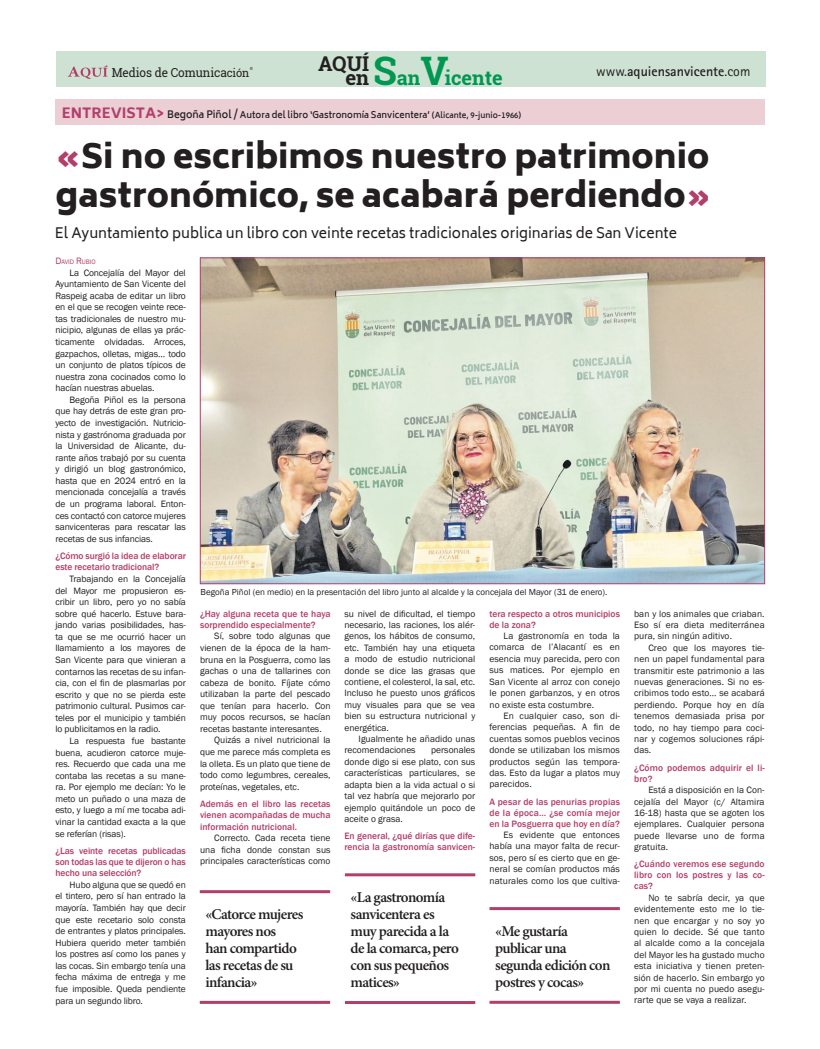
<style>
.page{position:relative;width:820px;height:1049px;background:#fff}
.page>*{position:absolute;margin:0;border:0;box-sizing:border-box;transform-origin:0 0}
.t1{font:900 33px/39.6px "Biryani";color:#231f20}
.t2{font:700 20.4px "Roboto Slab";color:#231f20}
.t3{font:700 19.9px "Roboto Slab";color:#009752}
.t4{font:600 15px/17px "Minion Pro";letter-spacing:-.04em;color:#231f20}
.t5{font:14px "Biryani";color:#231f20}
.t6{font:700 14px "Rotis Sans Serif Std";color:#231f20}
.t7{font:12.4px "Roboto Slab";letter-spacing:-.01em;color:#231f20;scale:.95 1}
.t8{font:9.5px/11.4px "Franklin Gothic";color:#231f20;text-align:justify}
.t9{font:500 9.5px/11px "Franklin Gothic";color:#b23f6a}
.t10{font:9px "Franklin Gothic";color:#231f20}
.t11{font:600 9px "Biryani";color:#231f20}
.t12{font:6.7px "Franklin Gothic";letter-spacing:-.015em;color:#b23f6a}
.s1{font-size:11.6px}
.s2{font-size:20.4px;color:#231f20}
.s3{font-size:39.3px}
.s4{font-weight:400}
.s5{font-weight:800;font-size:14px;color:#b23f6a}
.s6{font-size:10px}
.s7{font-size:8px}
.s8{color:#b23f6a}
.s9{font-size:9.5px}
</style>
<div class="page">
<img style="left:202px;top:259px;width:560px;height:323px">
<hr style="left:200px;top:890px;width:130px;height:3px;background:#b23f6a">
<hr style="left:200px;top:1001px;width:130px;height:3px;background:#b23f6a">
<hr style="left:489px;top:907px;width:130px;height:3px;background:#b23f6a">
<hr style="left:489px;top:1001px;width:130px;height:3px;background:#b23f6a">
<hr style="left:345px;top:873px;width:130px;height:3px;background:#b23f6a">
<hr style="left:345px;top:1001px;width:130px;height:3px;background:#b23f6a">
<div style="left:55px;top:99px;width:709px;height:26px;background:#eccfd5"></div>
<div style="left:56px;top:52px;width:708px;height:35px;background:#cee2d3"></div>
<svg style="left:68px;top:65px;width:40px;height:14px"></svg>
<h3 class="t7" style="left:112px;top:64px;width:146px">Medios de Comunica<span class="s1">ción</span></h3>
<h2 class="t2" style="left:318px;top:50px;width:52px">AQUÍ</h2>
<h3 class="t3" style="left:345px;top:64px;width:159px"><span class="s2">en</span> <span class="s3">S</span>an<span class="s3">V</span>icente</h3>
<h3 class="t6" style="left:596px;top:62px;width:155px"><span class="s4">www.</span>aquiensanvicente<span class="s4">.com</span></h3>
<p class="t11" style="left:62px;top:109px;width:461px"><span class="s5">ENTREVISTA&gt;</span> <span class="s6">Begoña Piñol /</span> Autora del libro ‘Gastronomía Sanvicentera’ <span class="s7">(Alicante, 9-junio-1966)</span></p>
<h1 class="t1" style="left:56px;top:137px;width:656px"><span class="s8">«</span>Si no escribimos nuestro patrimonio gastronómico, se acabará perdiendo<span class="s8">»</span></h1>
<h3 class="t5" style="left:55px;top:225px;width:623px">El Ayuntamiento publica un libro con veinte recetas tradicionales originarias de San Vicente</h3>
<p class="t12" style="left:55px;top:258px;width:42px"><span class="s9">D</span>AVID <span class="s9">R</span>UBIO</p>
<p class="t8" style="left:55px;top:267px;width:132px;text-indent:14px">La Concejalía del Mayor del Ayuntamiento de San Vicente del Raspeig acaba de editar un libro en el que se recogen veinte rece&shy;tas tradicionales de nuestro mu&shy;nicipio, algunas de ellas ya prác&shy;ticamente olvidadas. Arroces, gazpachos, olletas, migas… todo un conjunto de platos típicos de nuestra zona cocinados como lo hacían nuestras abuelas.</p>
<p class="t8" style="left:55px;top:394px;width:132px;text-indent:14px">Begoña Piñol es la persona que hay detrás de este gran pro&shy;yecto de investigación. Nutricio&shy;nista y gastrónoma graduada por la Universidad de Alicante, du&shy;rante años trabajó por su cuenta y dirigió un blog gastronómico, hasta que en 2024 entró en la mencionada concejalía a través de un programa laboral. Enton&shy;ces contactó con catorce mujeres sanvicenteras para rescatar las recetas de sus infancias.</p>
<p class="t9" style="left:55px;top:550px;width:132px">¿Cómo surgió la idea de elaborar este recetario tradicional?</p>
<p class="t8" style="left:55px;top:573px;width:132px;text-indent:14px">Trabajando en la Concejalía del Mayor me propusieron es&shy;cribir un libro, pero yo no sabía sobre qué hacerlo. Estuve bara&shy;jando varias posibilidades, has&shy;ta que se me ocurrió hacer un llamamiento a los mayores de San Vicente para que vinieran a contarnos las recetas de su infan&shy;cia, con el fin de plasmarlas por escrito y que no se pierda este patrimonio cultural. Pusimos car&shy;teles por el municipio y también lo publicitamos en la radio.</p>
<p class="t8" style="left:55px;top:735px;width:132px;text-indent:14px">La respuesta fue bastante buena, acudieron catorce muje&shy;res. Recuerdo que cada una me contaba las recetas a su mane&shy;ra. Por ejemplo me decían: Yo le meto un puñado o una maza de esto, y luego a mí me tocaba adi&shy;vinar la cantidad exacta a la que se referían (risas).</p>
<p class="t9" style="left:55px;top:845px;width:132px;text-align:justify">¿Las veinte recetas publicadas son todas las que te dijeron o has hecho una selección?</p>
<p class="t8" style="left:55px;top:879px;width:132px;text-indent:14px">Hubo alguna que se quedó en el tintero, pero sí han entrado la mayoría. También hay que decir que este recetario solo consta de entrantes y platos principales.<br>Hubiera querido meter también los postres así como los panes y las cocas. Sin embargo tenía una fecha máxima de entrega y me fue imposible. Queda pendiente para un segundo libro.</p>
<p class="t10" style="left:200px;top:587px;width:408px">Begoña Piñol (en medio) en la presentación del libro junto al alcalde y la concejala del Mayor (31 de enero).</p>
<p class="t9" style="left:200px;top:608px;width:132px">¿Hay alguna receta que te haya sorprendido especialmente?</p>
<p class="t8" style="left:214px;top:631px;width:118px">Sí, sobre todo algunas que</p>
<p class="t8" style="left:200px;top:642px;width:132px">vienen de la época de la ham-</p>
<p class="t8" style="left:200px;top:654px;width:132px">bruna en la Posguerra, como las</p>
<p class="t8" style="left:200px;top:665px;width:132px">gachas o una de tallarines con</p>
<p class="t8" style="left:200px;top:677px;width:132px">cabeza de bonito. Fíjate cómo</p>
<p class="t8" style="left:200px;top:688px;width:132px">utilizaban la parte del pescado</p>
<p class="t8" style="left:200px;top:700px;width:132px">que tenían para hacerlo. Con</p>
<p class="t8" style="left:200px;top:712px;width:132px">muy pocos recursos, se hacían</p>
<p class="t8" style="left:200px;top:723px;width:123px">recetas bastante interesantes.</p>
<p class="t8" style="left:214px;top:735px;width:118px">Quizás a nivel nutricional la</p>
<p class="t8" style="left:200px;top:746px;width:132px">que me parece más completa es</p>
<p class="t8" style="left:200px;top:758px;width:132px">la olleta. Es un plato que tiene de</p>
<p class="t8" style="left:200px;top:769px;width:132px">todo como legumbres, cereales,</p>
<p class="t8" style="left:200px;top:781px;width:101px">proteínas, vegetales, etc.</p>
<p class="t9" style="left:200px;top:798px;width:132px;text-align:justify">Además en el libro las recetas vienen acompañadas de mucha información nutricional.</p>
<p class="t8" style="left:200px;top:832px;width:132px;text-indent:14px">Correcto. Cada receta tiene una ficha donde constan sus principales características como</p>
<h3 class="t4" style="left:205px;top:906px;width:99px">«Catorce mujeres mayores nos<br>han compartido las recetas de su infancia»</h3>
<p class="t8" style="left:344px;top:608px;width:132px">su nivel de dificultad, el tiempo necesario, las raciones, los alér&shy;genos, los hábitos de consumo, etc. También hay una etiqueta a modo de estudio nutricional donde se dice las grasas que contiene, el colesterol, la sal, etc.<br>Incluso he puesto unos gráficos muy visuales para que se vea bien su estructura nutricional y energética.</p>
<p class="t8" style="left:344px;top:733px;width:132px;text-indent:14px">Igualmente he añadido unas recomendaciones</p>
<p class="t8" style="left:344px;top:745px;width:132px;text-indent:87px">personales donde digo si ese plato, con sus características particulares, se adapta bien a la vida actual o si tal vez habría que mejorarlo por ejemplo quitándole un poco de aceite o grasa.</p>
<p class="t9" style="left:344px;top:830px;width:132px">En general, ¿qué dirías que dife&shy;rencia la gastronomía sanvicen-</p>
<h3 class="t4" style="left:350px;top:889px;width:110px">«La gastronomía sanvicentera es muy parecida a la de la comarca, pero con sus pequeños matices»</h3>
<p class="t9" style="left:489px;top:608px;width:132px">tera respecto a otros municipios de la zona?</p>
<p class="t8" style="left:489px;top:630px;width:132px;text-indent:14px">La gastronomía en toda la comarca de l’Alacantí es en esencia muy parecida, pero con sus matices. Por ejemplo en San Vicente al arroz con conejo le ponen garbanzos, y en otros no existe esta costumbre.</p>
<p class="t8" style="left:489px;top:710px;width:132px;text-indent:14px">En cualquier caso, son di&shy;ferencias pequeñas. A fin de cuentas somos pueblos vecinos donde se utilizaban los mismos productos según las tempora&shy;das. Esto da lugar a platos muy parecidos.</p>
<p class="t9" style="left:489px;top:796px;width:132px;text-align:justify">A pesar de las penurias propias de la época… ¿se comía mejor en la Posguerra que hoy en día?</p>
<p class="t8" style="left:489px;top:829px;width:132px;text-indent:14px">Es evidente que entonces había una mayor falta de recur&shy;sos, pero sí es cierto que en ge&shy;neral se comían productos más naturales como los que cultiva-</p>
<h3 class="t4" style="left:495px;top:923px;width:117px">«Me gustaría publicar una segunda edición con postres y cocas»</h3>
<p class="t8" style="left:634px;top:608px;width:132px">ban y los animales que criaban.<br>Eso sí era dieta mediterránea pura, sin ningún aditivo.</p>
<p class="t8" style="left:634px;top:642px;width:132px;text-indent:14px">Creo que los mayores tie&shy;nen un papel fundamental para transmitir este patrimonio a las nuevas generaciones. Si no es&shy;cribimos todo esto… se acabará perdiendo. Porque hoy en día tenemos demasiada prisa por todo, no hay tiempo para coci&shy;nar y cogemos soluciones rápi&shy;das.</p>
<p class="t9" style="left:634px;top:762px;width:132px">¿Cómo podemos adquirir el li&shy;bro?</p>
<p class="t8" style="left:634px;top:784px;width:132px;text-indent:14px">Está a disposición en la Con&shy;cejalía del Mayor (c/ Altamira 16-18) hasta que se agoten los ejemplares. Cualquier persona puede llevarse uno de forma gratuita.</p>
<p class="t9" style="left:634px;top:859px;width:132px;text-align:justify">¿Cuándo veremos ese segundo libro con los postres y las co&shy;cas?</p>
<p class="t8" style="left:634px;top:892px;width:132px;text-indent:14px">No te sabría decir, ya que evidentemente esto me lo tie&shy;nen que encargar y no soy yo quien lo decide. Sé que tanto al alcalde como a la concejala del Mayor les ha gustado mucho esta iniciativa y tienen preten&shy;sión de hacerlo. Sin embargo yo por mi cuenta no puedo asegu&shy;rarte que se vaya a realizar.</p>
</div>
